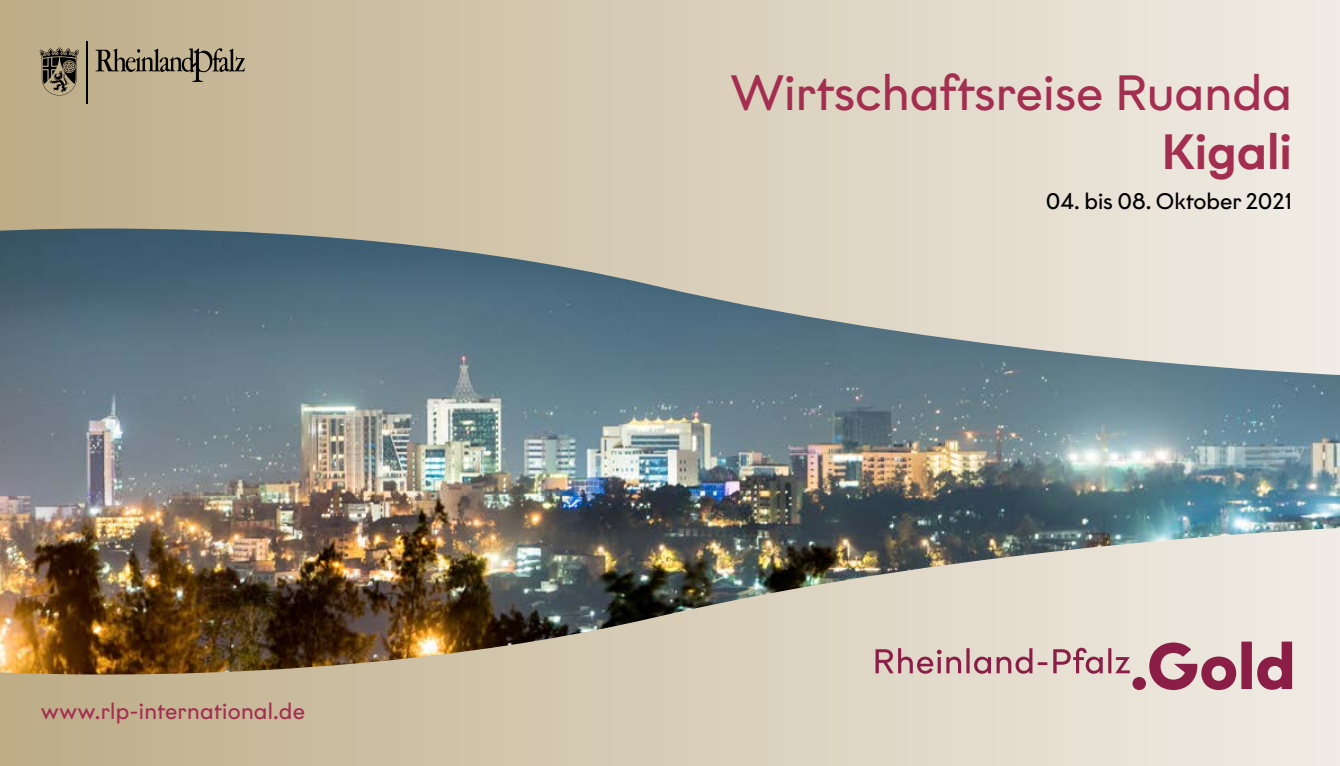
<style>
.page{position:relative;width:1340px;height:766px;background:#fff}
.page>*{position:absolute;margin:0;border:0;box-sizing:border-box;transform-origin:0 0}
.t1{font:49.5px "Graphit";color:#a42e50}
.t2{font:500 49.5px "Graphit";color:#a42e50}
.t3{font:22.5px "Graphit";letter-spacing:.01em;color:#a42e50}
.t4{font:22.5px "Graphit";color:#000}
</style>
<div class="page">
<div style="left:0;top:0;width:1339px;height:765px;background:linear-gradient(to right,#beac87,#f1ede7)"></div>
<svg style="left:875px;top:676px;width:417px;height:13px;background:#ceaeaf"></svg>
<img style="left:0;top:228px;width:1339px;height:448px">
<svg style="left:95px;top:48px;width:150px;height:34px;background:#968a71"></svg>
<hr style="left:86px;top:41px;width:1px;height:63px;background:#000">
<svg style="left:40px;top:47px;width:39px;height:49px;background:#736953"></svg>
<p class="t3" style="left:41px;top:696px;width:266px">www.rlp-international.de</p>
<h1 class="t1" style="left:730px;top:62px;width:563px">Wirtschaftsreise Ruanda</h1>
<h1 class="t2" style="left:1161px;top:121px;width:132px">Kigali</h1>
<p class="t4" style="left:1045px;top:187px;width:248px">04. bis 08. Oktober 2021</p>
</div>
